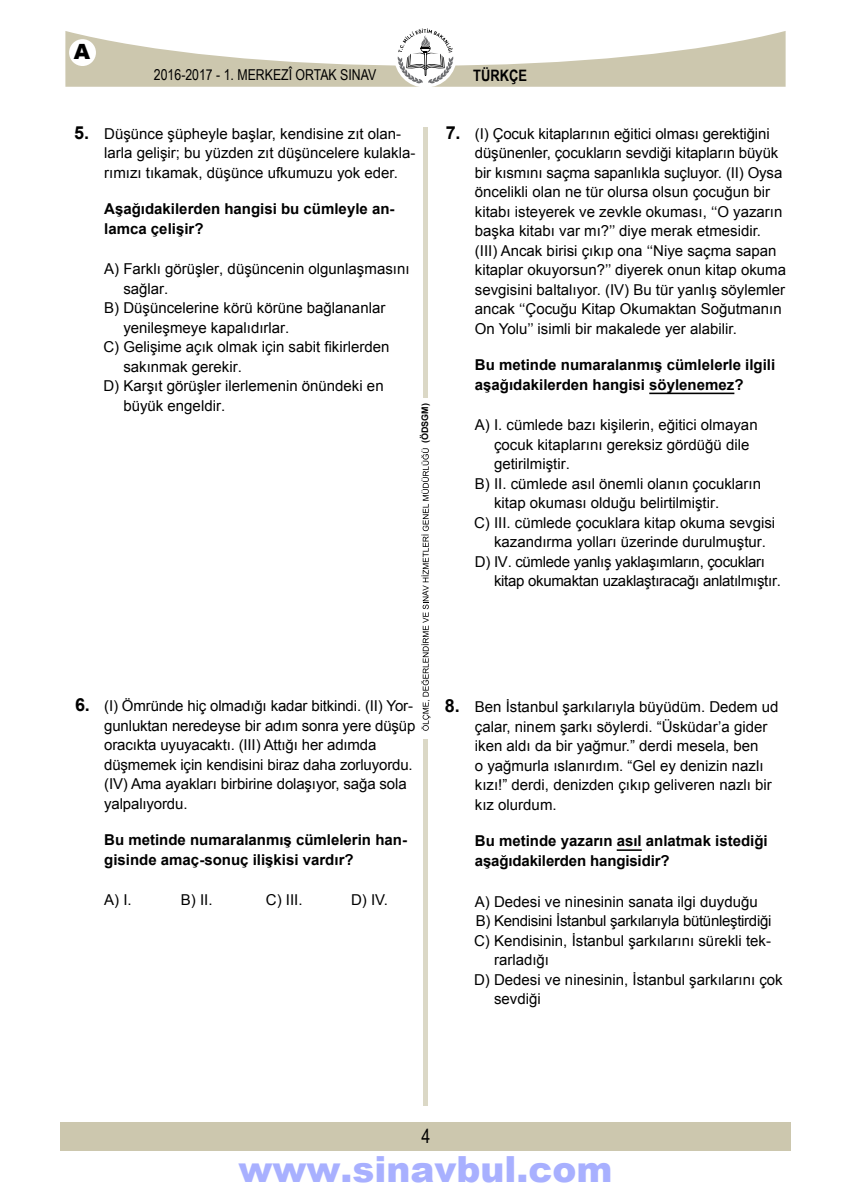
<style>
.page{position:relative;width:851px;height:1191px;background:#fff}
.page>*{position:absolute;margin:0;border:0;box-sizing:border-box;transform-origin:0 0}
.t1{font:900 36px "Arial";color:#a8b0ff}
.t2{font:900 21px "Arial";color:#000}
.t3{font:19.5px "Arial Narrow";color:#000}
.t4{font:700 15.75px "Arial Narrow";color:#000}
.t5{font:15px/19.5px "Arial";color:#000}
.t6{font:700 15px/19.5px "Arial";color:#000}
.t7{font:15px "Arial";letter-spacing:-.02em;color:#000}
.t8{font:15px "Arial Narrow";color:#000}
.t9{font:700 9px "Arial";color:#000}
.t10{font:8.25px "Arial";color:#000}
.s1{font-weight:700;font-size:18px}
</style>
<div class="page">
<div style="left:60px;top:1122px;width:730px;height:28px;background:#ccc7ae"></div>
<div style="left:423px;top:128px;width:5px;height:978px;background:#dbd8c6"></div>
<div style="left:418px;top:398px;width:15px;height:340px;background:#fff"></div>
<svg style="left:421px;top:596px;width:9px;height:134px"></svg>
<svg style="left:421px;top:448px;width:7px;height:142px"></svg>
<svg style="left:65px;top:28px;width:720px;height:59px"></svg>
<hr style="left:649px;top:392px;width:85px;height:2px;background:#000">
<hr style="left:616px;top:849px;width:25px;height:2px;background:#000">
<h2 class="t2" style="left:74px;top:36px;width:18px">A</h2>
<p class="t8" style="left:154px;top:64px;width:224px">2016-2017 - 1. MERKEZÎ ORTAK SINAV</p>
<p class="t4" style="left:473px;top:63px;width:55px">TÜRKÇE</p>
<p class="t5" style="left:104px;top:124px;width:312px;text-indent:-30px"><span class="s1">5.</span> Düşünce şüpheyle başlar, kendisine zıt olan&shy;larla gelişir; bu yüzden zıt düşüncelere kulakla&shy;rımızı tıkamak, düşünce ufkumuzu yok eder.</p>
<p class="t6" style="left:104px;top:199px;width:292px">Aşağıdakilerden hangisi bu cümleyle an&shy;lamca çelişir?</p>
<p class="t5" style="left:104px;top:259px;width:307px">A) Farklı görüşler, düşüncenin olgunlaşmasını</p>
<p class="t5" style="left:123px;top:279px;width:47px">sağlar.</p>
<p class="t5" style="left:104px;top:298px;width:282px">B) Düşüncelerine körü körüne bağlananlar</p>
<p class="t5" style="left:123px;top:318px;width:167px">yenileşmeye kapalıdırlar.</p>
<p class="t5" style="left:103px;top:337px;width:287px">C) Gelişime açık olmak için sabit fikirlerden</p>
<p class="t5" style="left:123px;top:357px;width:120px">sakınmak gerekir.</p>
<p class="t5" style="left:103px;top:376px;width:282px">D) Karşıt görüşler ilerlemenin önündeki en</p>
<p class="t5" style="left:123px;top:396px;width:103px">büyük engeldir.</p>
<p class="t9" style="left:419px;top:443px;width:41px;rotate:-90deg">(ÖDSGM)</p>
<p class="t10" style="left:420px;top:596px;width:7px;rotate:-90deg">A</p>
<p class="t5" style="left:475px;top:124px;width:312px;text-indent:-29px"><span class="s1">7.</span> (I) Çocuk kitaplarının eğitici olması gerektiğini düşünenler, çocukların sevdiği kitapların büyük bir kısmını saçma sapanlıkla suçluyor. (II) Oysa öncelikli olan ne tür olursa olsun çocuğun bir kitabı isteyerek ve zevkle okuması, ‘‘O yazarın başka kitabı var mı?’’ diye merak etmesidir. (III) Ancak birisi çıkıp ona ‘‘Niye saçma sapan kitaplar okuyorsun?’’ diyerek onun kitap okuma sevgisini baltalıyor. (IV) Bu tür yanlış söylemler ancak ‘‘Çocuğu Kitap Okumaktan Soğutmanın On Yolu’’ isimli bir makalede yer alabilir.</p>
<p class="t6" style="left:475px;top:355px;width:302px">Bu metinde numaralanmış cümlelerle ilgili aşağıdakilerden hangisi söylenemez?</p>
<p class="t5" style="left:475px;top:415px;width:284px">A) I. cümlede bazı kişilerin, eğitici olmayan</p>
<p class="t5" style="left:494px;top:435px;width:257px">çocuk kitaplarını gereksiz gördüğü dile</p>
<p class="t5" style="left:494px;top:454px;width:77px">getirilmiştir.</p>
<p class="t5" style="left:475px;top:474px;width:287px">B) II. cümlede asıl önemli olanın çocukların</p>
<p class="t5" style="left:494px;top:493px;width:227px">kitap okuması olduğu belirtilmiştir.</p>
<p class="t5" style="left:474px;top:513px;width:302px">C) III. cümlede çocuklara kitap okuma sevgisi</p>
<p class="t5" style="left:494px;top:532px;width:273px">kazandırma yolları üzerinde durulmuştur.</p>
<p class="t7" style="left:475px;top:552px;width:291px">D) IV. cümlede yanlış yaklaşımların, çocukları</p>
<p class="t7" style="left:494px;top:571px;width:288px">kitap okumaktan uzaklaştıracağı anlatılmıştır.</p>
<p class="t5" style="left:104px;top:696px;width:313px;text-indent:-29px"><span class="s1">6.</span> (I) Ömründe hiç olmadığı kadar bitkindi. (II) Yor&shy;gunluktan neredeyse bir adım sonra yere düşüp oracıkta uyuyacaktı. (III) Attığı her adımda düşmemek için kendisini biraz daha zorluyordu. (IV) Ama ayakları birbirine dolaşıyor, sağa sola yalpalıyordu.</p>
<p class="t6" style="left:104px;top:830px;width:304px">Bu metinde numaralanmış cümlelerin han&shy;gisinde amaç-sonuç ilişkisi vardır?</p>
<p class="t5" style="left:104px;top:890px;width:29px">A) I.</p>
<p class="t5" style="left:181px;top:890px;width:33px">B) II.</p>
<p class="t5" style="left:266px;top:890px;width:38px">C) III.</p>
<p class="t5" style="left:351px;top:890px;width:38px">D) IV.</p>
<p class="t5" style="left:475px;top:697px;width:305px;text-indent:-30px"><span class="s1">8.</span> Ben İstanbul şarkılarıyla büyüdüm. Dedem ud çalar, ninem şarkı söylerdi. “Üsküdar’a gider iken aldı da bir yağmur.” derdi mesela, ben<br>o yağmurla ıslanırdım. “Gel ey denizin nazlı kızı!” derdi, denizden çıkıp geliveren nazlı bir kız olurdum.</p>
<p class="t6" style="left:475px;top:831px;width:294px">Bu metinde yazarın asıl anlatmak istediği aşağıdakilerden hangisidir?</p>
<p class="t5" style="left:475px;top:891px;width:284px">A) Dedesi ve ninesinin sanata ilgi duyduğu</p>
<p class="t7" style="left:475px;top:911px;width:297px">B) Kendisini İstanbul şarkılarıyla bütünleştirdiği</p>
<p class="t5" style="left:474px;top:930px;width:298px">C) Kendisinin, İstanbul şarkılarını sürekli tek-</p>
<p class="t5" style="left:494px;top:950px;width:57px">rarladığı</p>
<p class="t5" style="left:474px;top:969px;width:310px">D) Dedesi ve ninesinin, İstanbul şarkılarını çok</p>
<p class="t5" style="left:494px;top:989px;width:48px">sevdiği</p>
<h3 class="t3" style="left:421px;top:1122px;width:10px">4</h3>
<h1 class="t1" style="left:238px;top:1142px;width:375px">www.sinavbul.com</h1>
</div>
